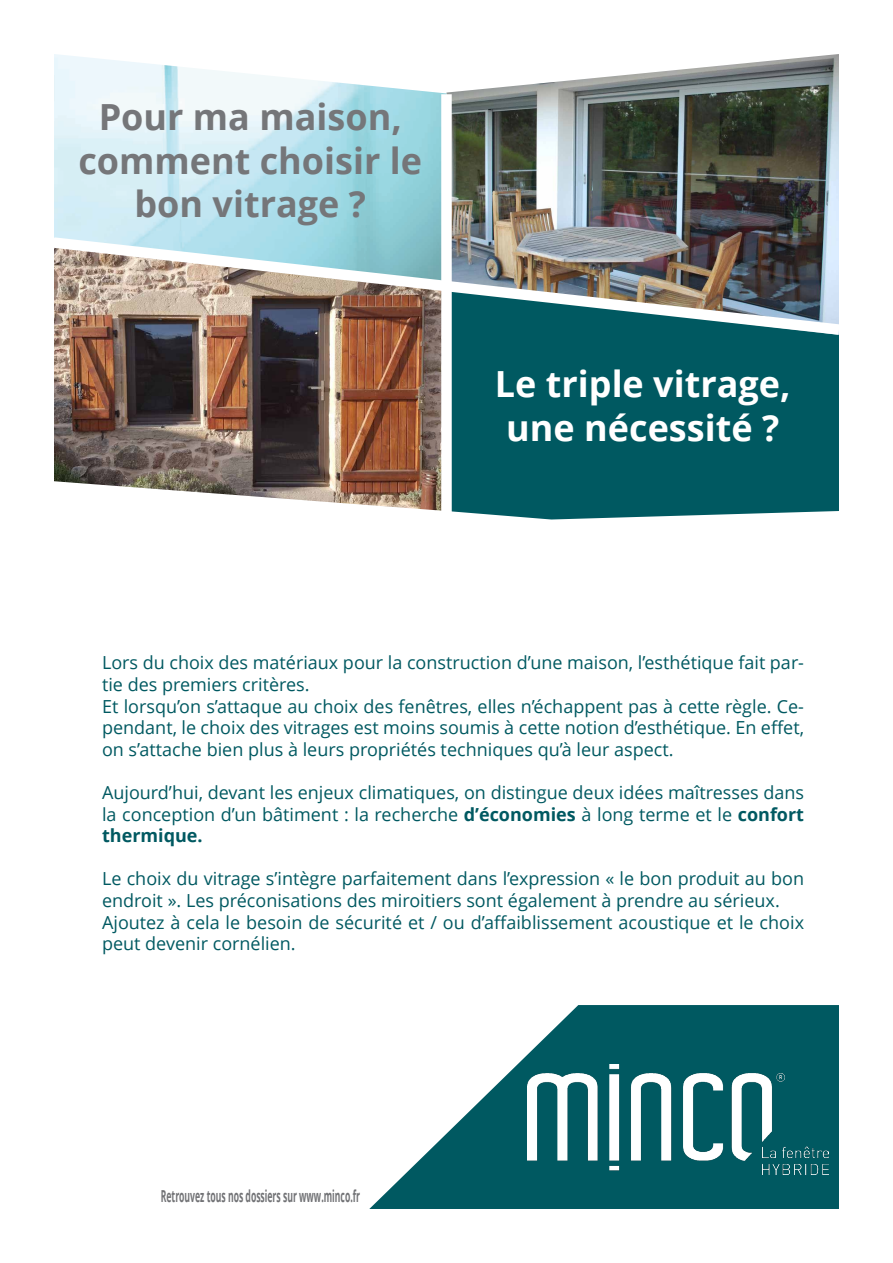
<style>
.page{position:relative;width:893px;height:1263px;background:#fff}
.page>*{position:absolute;margin:0;border:0;box-sizing:border-box;transform-origin:0 0}
.t1{font:700 36px/43.2px "Open Sans";color:#757679;text-align:center}
.t2{font:700 36px/43.2px "Open Sans";color:#fff;text-align:center}
.t3{font:18px/21.6px "Open Sans";color:#005961}
.t4{font:700 16.5px "Open Sans";color:#717275;scale:.52 1}
.s1{font-weight:700}
</style>
<div class="page">
<svg style="left:369px;top:1005px;width:470px;height:204px;fill:#005961"></svg>
<img style="left:527px;top:1065px;width:301px;height:109px">
<img style="left:446px;top:54px;width:393px;height:177px">
<img style="left:54px;top:54px;width:392px;height:177px">
<div style="left:452px;top:341px;width:387px;height:178px;background:#005961"></div>
<img style="left:54px;top:341px;width:387px;height:170px">
<div style="left:441px;top:94px;width:11px;height:430px;background:#fff"></div>
<img style="left:54px;top:231px;width:785px;height:110px">
<p class="t1" style="left:78px;top:95px;width:345px">Pour ma maison, comment choisir le bon vitrage ?</p>
<p class="t2" style="left:495px;top:362px;width:297px">Le triple vitrage, une nécessité ?</p>
<p class="t3" style="left:102px;top:651px;width:704px">Lors du choix des matériaux pour la construction d’une maison, l’esthétique fait par&shy;tie des premiers critères.</p>
<p class="t3" style="left:102px;top:695px;width:704px;text-align:justify">Et lorsqu’on s’attaque au choix des fenêtres, elles n’échappent pas à cette règle. Ce&shy;pendant, le choix des vitrages est moins soumis à cette notion d’esthétique. En effet, on s’attache bien plus à leurs propriétés techniques qu’à leur aspect.</p>
<p class="t3" style="left:102px;top:781px;width:704px;text-align:justify">Aujourd’hui, devant les enjeux climatiques, on distingue deux idées maîtresses dans la conception d’un bâtiment : la recherche <span class="s1">d’économies</span> à long terme et le <span class="s1">confort thermique.</span></p>
<p class="t3" style="left:102px;top:867px;width:704px">Le choix du vitrage s’intègre parfaitement dans l’expression « le bon produit au bon endroit ». Les préconisations des miroitiers sont également à prendre au sérieux.</p>
<p class="t3" style="left:102px;top:911px;width:704px">Ajoutez à cela le besoin de sécurité et / ou d’affaiblissement acoustique et le choix peut devenir cornélien.</p>
<p class="t4" style="left:161px;top:1184px;width:385px">Retrouvez tous nos dossiers sur www.minco.fr</p>
</div>
